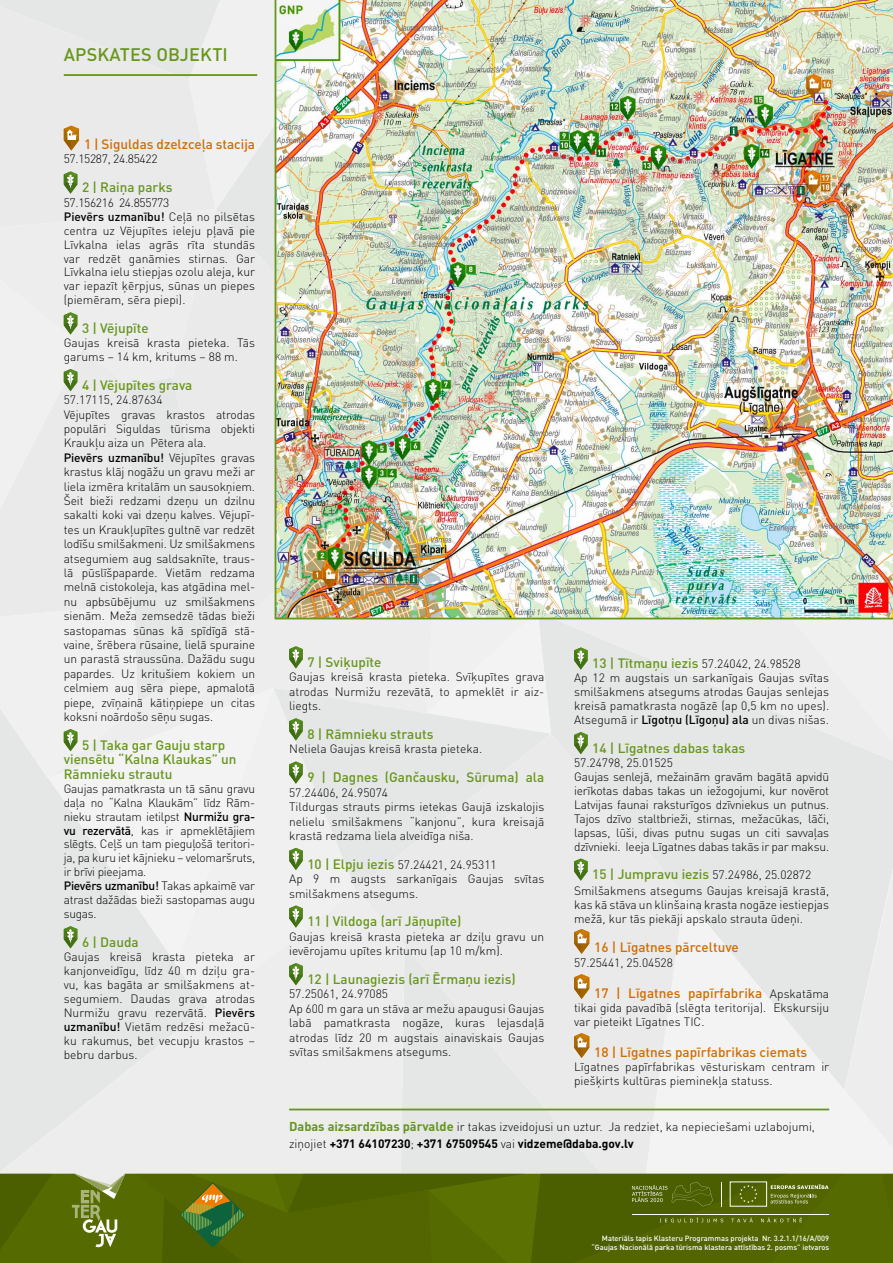
<style>
.page{position:relative;width:893px;height:1263px;background:#fff}
.page>*{position:absolute;margin:0;border:0;box-sizing:border-box;transform-origin:0 0}
.t1{font:500 18px "DIN Pro";letter-spacing:.01em;color:#66961b}
.t2{font:500 13.5px/14.4px "DIN Pro";color:#66961b}
.t3{font:500 13.5px "DIN Pro";color:#d06c00}
.t4{font:300 12px/14px "DIN Pro";letter-spacing:-.01em;color:#000}
.t5{font:500 7.5px/9px "DIN Pro";color:#fff;text-align:right}
.s1{font-weight:500}
.s2{font-weight:500;font-size:13.5px;color:#66961b}
.s3{font-weight:300;font-size:12px;color:#000}
.s4{font-weight:700;font-size:12.75px;color:#66961b}
.s5{font-weight:700}
</style>
<div class="page">
<div style="left:684px;top:1090px;width:209px;height:84px;background:#f3f3f3"></div>
<div style="left:0;top:784px;width:49px;height:105px;background:#e5e6e6"></div>
<svg style="left:684px;top:766px;width:209px;height:324px;fill:#e5e6e6"></svg>
<div style="left:551px;top:619px;width:342px;height:147px;background:#ededed"></div>
<svg style="left:441px;top:619px;width:110px;height:69px"></svg>
<div style="left:371px;top:630px;width:70px;height:58px;background:#ededed"></div>
<div style="left:0;top:889px;width:356px;height:285px;background:#ededed"></div>
<div style="left:356px;top:734px;width:328px;height:440px;background:#eaeaea"></div>
<svg style="left:273px;top:688px;width:278px;height:202px;fill:#eaeaea"></svg>
<div style="left:844px;top:810px;width:49px;height:353px;background:#ededed"></div>
<svg style="left:49px;top:784px;width:224px;height:179px;fill:#f0f0f0"></svg>
<svg style="left:64px;top:926px;width:14px;height:22px"></svg>
<div style="left:0;top:0;width:371px;height:784px;background:#eaeaea"></div>
<svg style="left:289px;top:848px;width:14px;height:22px"></svg>
<svg style="left:289px;top:905px;width:14px;height:23px"></svg>
<svg style="left:289px;top:963px;width:14px;height:22px"></svg>
<svg style="left:574px;top:647px;width:14px;height:23px"></svg>
<svg style="left:574px;top:732px;width:14px;height:22px"></svg>
<svg style="left:574px;top:858px;width:14px;height:23px"></svg>
<svg style="left:574px;top:929px;width:15px;height:25px"></svg>
<svg style="left:574px;top:974px;width:15px;height:25px"></svg>
<svg style="left:574px;top:1033px;width:15px;height:25px"></svg>
<img style="left:275px;top:0;width:618px;height:619px">
<hr style="left:64px;top:74px;width:193px;height:2px;background:#66961b">
<hr style="left:289px;top:1108px;width:540px;height:2px;background:#66961b">
<svg style="left:0;top:1174px;width:893px;height:89px;background:#566a07"></svg>
<h1 class="t1" style="left:64px;top:43px;width:24px">apsk</h1>
<h1 class="t1" style="left:110px;top:43px;width:120px">ates obj ekti</h1>
<p class="t3" style="left:84px;top:135px;width:173px">1 | Siguldas dzelzceļa stacija</p>
<p class="t4" style="left:64px;top:152px;width:95px">57.15287, 24.85422</p>
<p class="t2" style="left:82px;top:180px;width:92px">2 | Raiņa parks</p>
<p class="t4" style="left:64px;top:195px;width:193px">57.156216 24.855773<br><span class="s1">Pievērs uzmanību!</span> Ceļā no pilsētas centra uz Vējupītes ieleju pļavā pie<br>Līvkalna ielas agrās rīta stundās var redzēt ganāmies stirnas. Gar<br>Līvkalna ielu stiepjas ozolu aleja, kur var iepazīt ķērpjus, sūnas un piepes (piemēram, sēra piepi).</p>
<p class="t2" style="left:82px;top:320px;width:68px">3 | Vējupīte</p>
<p class="t4" style="left:64px;top:335px;width:193px">Gaujas kreisā krasta pieteka. Tās garums – 14 km, kritums – 88 m.</p>
<p class="t2" style="left:82px;top:377px;width:112px">4 | Vējupītes grava</p>
<p class="t4" style="left:64px;top:392px;width:193px;line-height:14.4px">57.17115, 24.87634<br>Vējupītes gravas krastos atrodas populāri Siguldas tūrisma objekti Kraukļu aiza un Pētera ala.<br><span class="s1">Pievērs uzmanību!</span> Vējupītes gravas krastus klāj nogāžu un gravu meži ar liela izmēra kritalām un sausokņiem.<br>Šeit bieži redzami dzeņu un dzilnu sakalti koki vai dzeņu kalves. Vējupī&shy;tes un Kraukļupītes gultnē var redzēt lodīšu smilšakmeni. Uz smilšakmens atsegumiem aug saldsaknīte, traus&shy;lā pūslīšpaparde. Vietām redzama melnā cistokoleja, kas atgādina mel&shy;nu apbsūbējumu uz smilšakmens sienām. Meža zemsedzē tādas bieži sastopamas sūnas kā spīdīgā stā&shy;vaine, šrēbera rūsaine, lielā spuraine un parastā straussūna. Dažādu sugu papardes. Uz kritušiem kokiem un celmiem aug sēra piepe, apmalotā piepe, zvīņainā kātiņpiepe un citas koksni noārdošo sēņu sugas.</p>
<p class="t2" style="left:64px;top:737px;width:174px;text-indent:18px">5 | Taka gar Gauju starp viensētu “Kalna Klaukas” un<br>Rāmnieku strautu</p>
<p class="t4" style="left:64px;top:781px;width:193px">Gaujas pamatkrasta un tā sānu gravu daļa no “Kalna Klaukām” līdz Rām&shy;nieku strautam ietilpst <span class="s1">Nurmižu gra&shy;vu rezervātā</span>, kas ir apmeklētājiem slēgts. Ceļš un tam pieguļošā teritori&shy;ja, pa kuru iet kājnieku – velomaršruts, ir brīvi pieejama.<br><span class="s1">Pievērs uzmanību!</span> Takas apkaimē var atrast dažādas bieži sastopamas augu sugas.</p>
<p class="t2" style="left:82px;top:934px;width:58px">6 | Dauda</p>
<p class="t4" style="left:64px;top:949px;width:193px;text-align:justify">Gaujas kreisā krasta pieteka ar kanjonveidīgu, līdz 40 m dziļu gra&shy;vu, kas bagāta ar smilšakmens at&shy;segumiem. Daudas grava atrodas Nurmižu gravu rezervātā. <span class="s1">Pievērs uzmanību!</span> Vietām redzēsi mežacū&shy;ku rakumus, bet vecupju krastos – bebru darbus.</p>
<p class="t2" style="left:307px;top:654px;width:76px">7 | Sviķupīte</p>
<p class="t4" style="left:289px;top:669px;width:257px;line-height:14.4px;text-align:justify">Gaujas kreisā krasta pieteka. Svīķupītes grava atrodas Nurmižu rezevātā, to apmeklēt ir aiz&shy;liegts.</p>
<p class="t2" style="left:307px;top:726px;width:128px">8 | Rāmnieku strauts</p>
<p class="t4" style="left:289px;top:742px;width:195px">Neliela Gaujas kreisā krasta pieteka.</p>
<p class="t2" style="left:307px;top:770px;width:238px">9 | Dagnes (Gančausku, Sūruma) ala</p>
<p class="t4" style="left:289px;top:785px;width:257px;line-height:14.4px">57.24406, 24.95074<br>Tildurgas strauts pirms ietekas Gaujā izskalojis nelielu smilšakmens “kanjonu”, kura kreisajā krastā redzama liela alveidīga niša.</p>
<p class="t4" style="left:289px;top:857px;width:257px;line-height:14.4px;text-indent:18px"><span class="s2">10 | Elpju iezis</span> 57.24421, 24.95311<br>Ap 9 m augsts sarkanīgais Gaujas svītas smilšakmens atsegums.</p>
<p class="t2" style="left:307px;top:914px;width:155px">11 | Vildoga (arī Jāņupīte)</p>
<p class="t4" style="left:289px;top:929px;width:257px;line-height:14.4px">Gaujas kreisā krasta pieteka ar dziļu gravu un ievērojamu upītes kritumu (ap 10 m/km).</p>
<p class="t2" style="left:307px;top:971px;width:210px">12 | Launagiezis (arī Ērmaņu iezis)</p>
<p class="t4" style="left:289px;top:986px;width:257px;line-height:14.4px">57.25061, 24.97085<br>Ap 600 m gara un stāva ar mežu apaugusi Gaujas labā pamatkrasta nogāze, kuras lejasdaļā atrodas līdz 20 m augstais ainaviskais Gaujas svītas smilšakmens atsegums.</p>
<p class="t4" style="left:574px;top:656px;width:257px;text-indent:18px"><span class="s2">13 | Tītmaņu iezis</span> 57.24042, 24.98528<br>Ap 12 m augstais un sarkanīgais Gaujas svītas smilšakmens atsegums atrodas Gaujas senlejas kreisā pamatkrasta nogāzē (ap 0,5 km no upes).<br>Atsegumā ir <span class="s1">Līgotņu (Līgoņu) ala</span> un divas nišas.</p>
<p class="t2" style="left:592px;top:740px;width:155px">14 | Līgatnes dabas takas</p>
<p class="t4" style="left:574px;top:755px;width:257px">57.24798, 25.01525<br>Gaujas senlejā, mežainām gravām bagātā apvidū ierīkotas dabas takas un iežogojumi, kur novērot Latvijas faunai raksturīgos dzīvniekus un putnus.<br>Tajos dzīvo staltbrieži, stirnas, mežacūkas, lāči, lapsas, lūši, divas putnu sugas un citi savvaļas dzīvnieki. Ieeja Līgatnes dabas takās ir par maksu.</p>
<p class="t4" style="left:574px;top:867px;width:257px;line-height:15.6px;text-align:center"><span class="s2">15 | Jumpravu iezis</span> 57.24986, 25.02872<br>Smilšakmens atsegums Gaujas kreisajā krastā,</p>
<p class="t4" style="left:574px;top:897px;width:257px">kas kā stāva un klinšaina krasta nogāze iestiepjas mežā, kur tās piekāji apskalo strauta ūdeņi.</p>
<p class="t3" style="left:594px;top:938px;width:146px">16 | Līgatnes pārceltuve</p>
<p class="t4" style="left:574px;top:955px;width:100px">57.25441, 25.04528</p>
<p class="t3" style="left:594px;top:983px;width:236px">17 | Līgatnes papīrfabrika <span class="s3">Apskatāma</span></p>
<p class="t4" style="left:574px;top:1000px;width:257px">tikai gida pavadībā (slēgta teritorija). Ekskursiju var pieteikt Līgatnes TIC.</p>
<p class="t3" style="left:594px;top:1042px;width:215px">18 | Līgatnes papīrfabrikas ciemats</p>
<p class="t4" style="left:574px;top:1059px;width:257px">Līgatnes papīrfabrikas vēsturiskam centram ir piešķirts kultūras pieminekļa statuss.</p>
<p class="t4" style="left:289px;top:1118px;width:527px;line-height:16.4px"><span class="s4">Dabas aizsardzības pārvalde</span> ir takas izveidojusi un uztur. Ja redziet, ka nepieciešami uzlabojumi, ziņojiet <span class="s5">+371 64107230</span>; <span class="s5">+371 67509545</span> vai <span class="s5">vidzeme@daba.gov.lv</span></p>
<p class="t5" style="left:591px;top:1233px;width:239px">Materiāls tapis Klasteru Programmas projekta Nr. 3.2.1.1/16/A/009 “Gaujas Nacionālā parka tūrisma klastera attīstības 2. posms” ietvaros</p>
</div>
